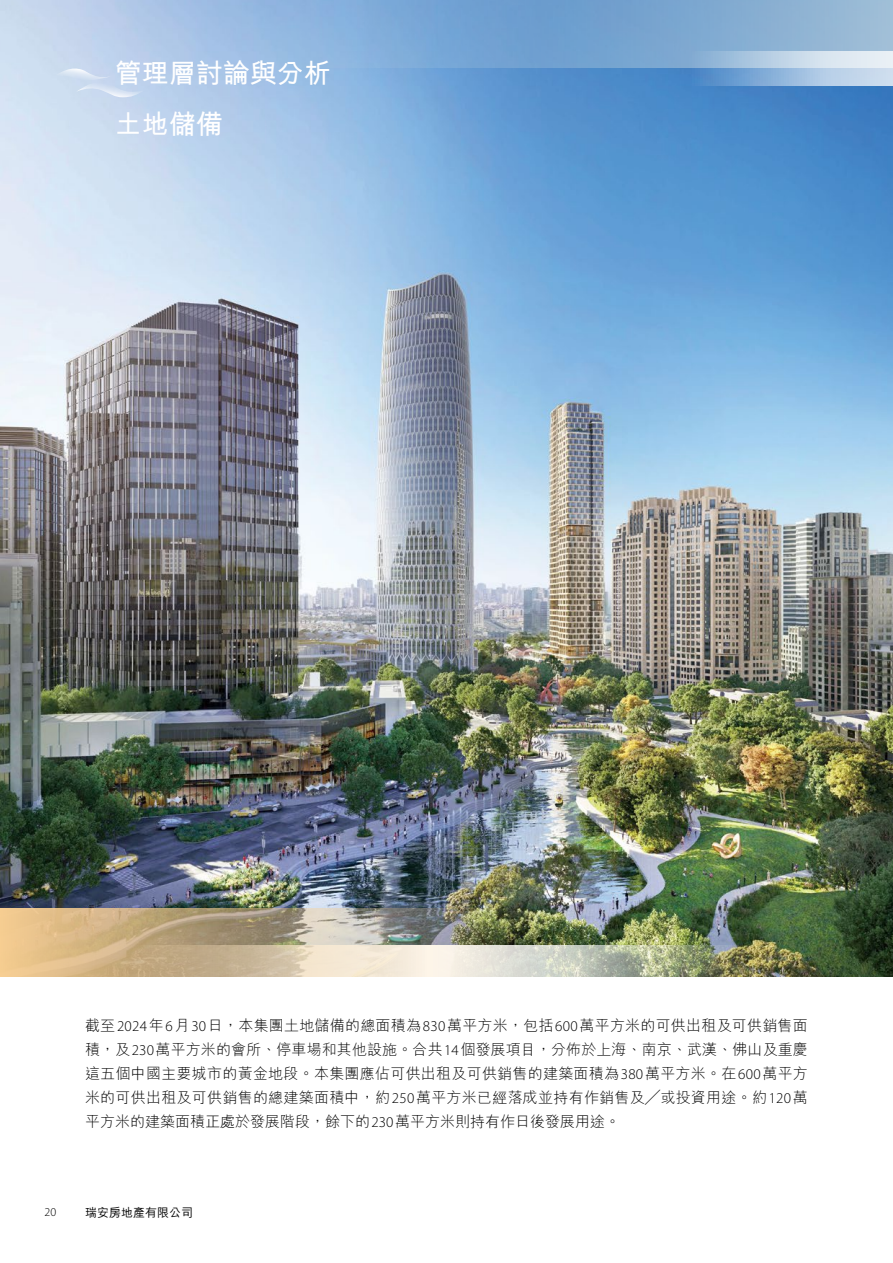
<style>
.page{position:relative;width:893px;height:1263px;background:#fff}
.page>*{position:absolute;margin:0;border:0;box-sizing:border-box;transform-origin:0 0}
.t1{font:700 27px/51px "M Hei HK";color:#fff}
.t2{font:300 15px/24px "M Hei HK";color:#000;text-align:justify}
.t3{font:500 12px "M Hei HK";color:#000}
.t4{font:300 12px "Myriad Pro";color:#000}
.s1{font-family:"Myriad Pro"}
</style>
<div class="page">
<img style="left:0;top:0;width:893px;height:977px">
<svg style="left:257px;top:0;width:636px;height:68px;background:#80abd4"></svg>
<svg style="left:687px;top:51px;width:206px;height:34px;background:#a8c5e1"></svg>
<img style="left:538px;top:945px;width:212px;height:32px">
<img style="left:0;top:909px;width:538px;height:68px">
<svg style="left:53px;top:68px;width:97px;height:29px;background:#cadaef"></svg>
<h1 class="t1" style="left:115px;top:46px;width:217px">管理層討論與分析土地儲備</h1>
<p class="t2" style="left:85px;top:1013px;width:724px">截至<span class="s1">2024</span>年<span class="s1">6</span>月<span class="s1">30</span>日，本集團土地儲備的總面積為<span class="s1">830</span>萬平方米，包括<span class="s1">600</span>萬平方米的可供出租及可供銷售面積，及<span class="s1">230</span>萬平方米的會所、停車場和其他設施。合共<span class="s1">14</span>個發展項目，分佈於上海、南京、武漢、佛山及重慶這五個中國主要城市的黃金地段。本集團應佔可供出租及可供銷售的建築面積為<span class="s1">380</span>萬平方米。在<span class="s1">600</span>萬平方米的可供出租及可供銷售的總建築面積中，約<span class="s1">250</span>萬平方米已經落成並持有作銷售及╱或投資用途。約<span class="s1">120</span>萬平方米的建築面積正處於發展階段，餘下的<span class="s1">230</span>萬平方米則持有作日後發展用途。</p>
<p class="t4" style="left:45px;top:1205px;width:13px">20</p>
<p class="t3" style="left:85px;top:1203px;width:109px">瑞安房地產有限公司</p>
</div>
